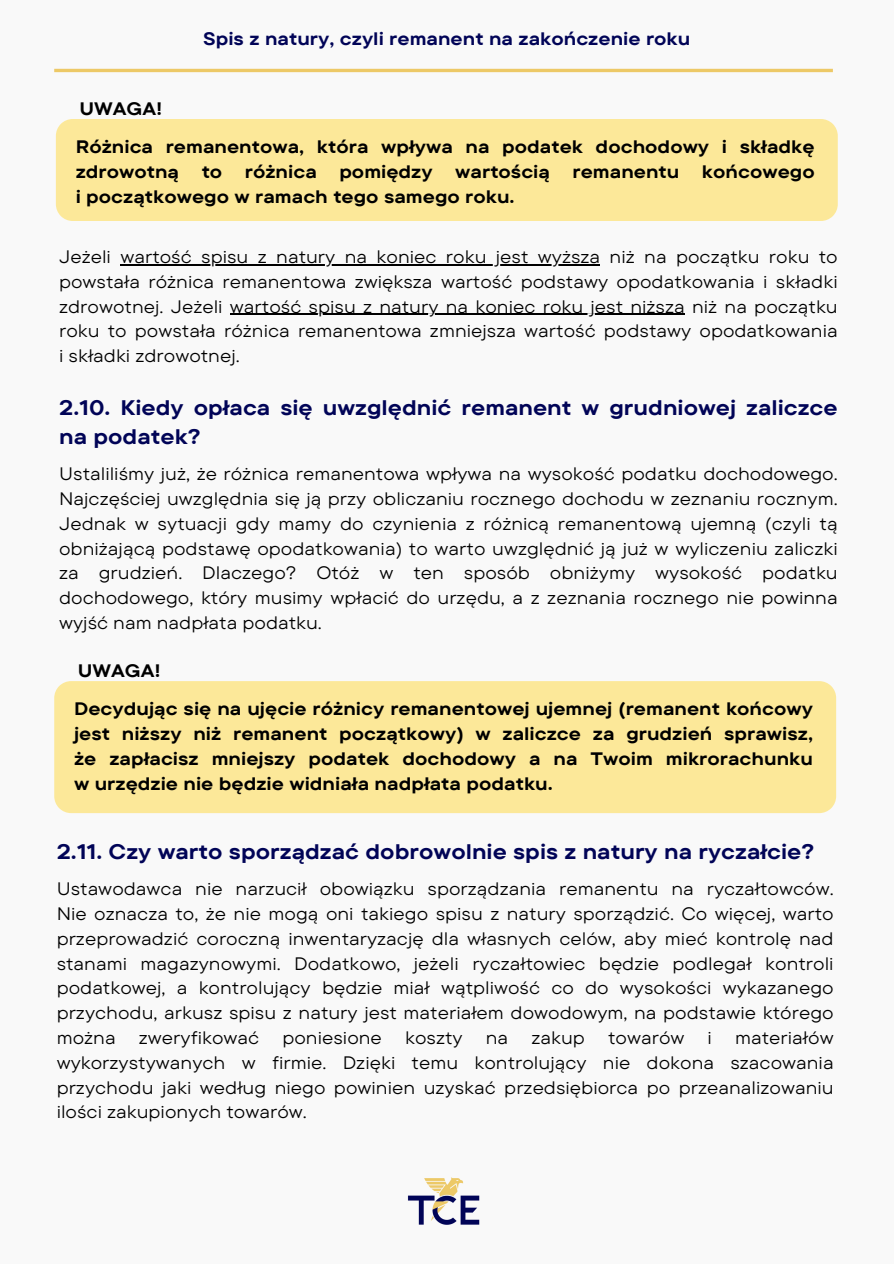
<style>
.page{position:relative;width:894px;height:1264px;background:#fff}
.page>*{position:absolute;margin:0;border:0;box-sizing:border-box;transform-origin:0 0}
.t1{font:700 21px/29.2px "TT Commons Pro Exp";color:#010457}
.t2{font:18px/24.8px "TT Commons Pro Exp";color:#000;text-align:justify}
.t3{font:700 18px/24.8px "TT Commons Pro Exp";color:#000;text-align:justify}
.t4{font:700 18px "TT Commons Pro Exp";color:#010457}
</style>
<div class="page">
<div style="left:0;top:0;width:893px;height:1263px;background:#f9f9f9"></div>
<img style="left:407px;top:1177px;width:73px;height:48px">
<hr style="left:54px;top:69px;width:778px;height:3px;background:#edc967">
<div style="left:56px;top:119px;width:781px;height:102px;background:#fce899"></div>
<hr style="left:120px;top:264px;width:480px;height:1px;background:#000">
<hr style="left:230px;top:314px;width:454px;height:1px;background:#000">
<div style="left:54px;top:681px;width:781px;height:132px;background:#fce899"></div>
<h2 class="t3" style="left:79px;top:96px;width:85px">UWAGA!</h2>
<h3 class="t4" style="left:203px;top:27px;width:488px">Spis z natury, czyli remanent na zakończenie roku</h3>
<p class="t3" style="left:76px;top:134px;width:740px">Różnica remanentowa, która wpływa na podatek dochodowy i składkę zdrowotną to różnica pomiędzy wartością remanentu końcowego i początkowego w ramach tego samego roku.</p>
<p class="t2" style="left:59px;top:244px;width:780px;text-indent:61px">wartość spisu z natury na koniec roku jest wyższa niż na początku roku to powstała różnica remanentowa zwiększa wartość podstawy opodatkowania i składki zdrowotnej. Jeżeli wartość spisu z natury na koniec roku jest niższa niż na początku</p>
<h1 class="t2" style="left:59px;top:318px;width:779px">roku to powstała różnica remanentowa zmniejsza wartość podstawy opodatkowania i składki zdrowotnej.</h1>
<h1 class="t1" style="left:59px;top:392px;width:780px">2.10. Kiedy opłaca się uwzględnić remanent w grudniowej zaliczce na podatek?</h1>
<h1 class="t2" style="left:59px;top:461px;width:780px">Ustaliliśmy już, że różnica remanentowa wpływa na wysokość podatku dochodowego.<br>Najczęściej uwzględnia się ją przy obliczaniu rocznego dochodu w zeznaniu rocznym.<br>Jednak w sytuacji gdy mamy do czynienia z różnicą remanentową ujemną (czyli tą</h1>
<p class="t2" style="left:59px;top:535px;width:780px">obniżającą podstawę opodatkowania) to warto uwzględnić ją już w wyliczeniu zaliczki za grudzień. Dlaczego? Otóż w ten sposób obniżymy wysokość podatku dochodowego, który musimy wpłacić do urzędu, a z zeznania rocznego nie powinna wyjść nam nadpłata podatku.</p>
<h3 class="t2" style="left:59px;top:244px;width:53px">Jeżeli</h3>
<h3 class="t3" style="left:78px;top:658px;width:85px">UWAGA!</h3>
<h2 class="t3" style="left:74px;top:696px;width:740px">Decydując się na ujęcie różnicy remanentowej ujemnej (remanent końcowy jest niższy niż remanent początkowy) w zaliczce za grudzień sprawisz, że zapłacisz mniejszy podatek dochodowy a na Twoim mikrorachunku w urzędzie nie będzie widniała nadpłata podatku.</h2>
<h1 class="t1" style="left:57px;top:837px;width:759px">2.11. Czy warto sporządzać dobrowolnie spis z natury na ryczałcie?</h1>
<p class="t2" style="left:57px;top:876px;width:778px">Ustawodawca nie narzucił obowiązku sporządzania remanentu na ryczałtowców.<br>Nie oznacza to, że nie mogą oni takiego spisu z natury sporządzić. Co więcej, warto przeprowadzić coroczną inwentaryzację dla własnych celów, aby mieć kontrolę nad stanami magazynowymi. Dodatkowo, jeżeli ryczałtowiec będzie podlegał kontroli podatkowej, a kontrolujący będzie miał wątpliwość co do wysokości wykazanego przychodu, arkusz spisu z natury jest materiałem dowodowym, na podstawie którego można</p>
<p class="t2" style="left:139px;top:1024px;width:122px">zweryfikować</p>
<p class="t2" style="left:282px;top:1024px;width:101px">poniesione</p>
<p class="t2" style="left:405px;top:1024px;width:59px">koszty</p>
<p class="t2" style="left:485px;top:1024px;width:24px">na</p>
<p class="t2" style="left:531px;top:1024px;width:55px">zakup</p>
<p class="t2" style="left:608px;top:1024px;width:78px">towarów</p>
<p class="t2" style="left:707px;top:1024px;width:6px">i</p>
<p class="t2" style="left:57px;top:1024px;width:778px;text-indent:678px">materiałów wykorzystywanych w firmie. Dzięki temu kontrolujący nie dokona szacowania przychodu jaki według niego powinien uzyskać przedsiębiorca po przeanalizowaniu ilości zakupionych towarów.</p>
</div>
